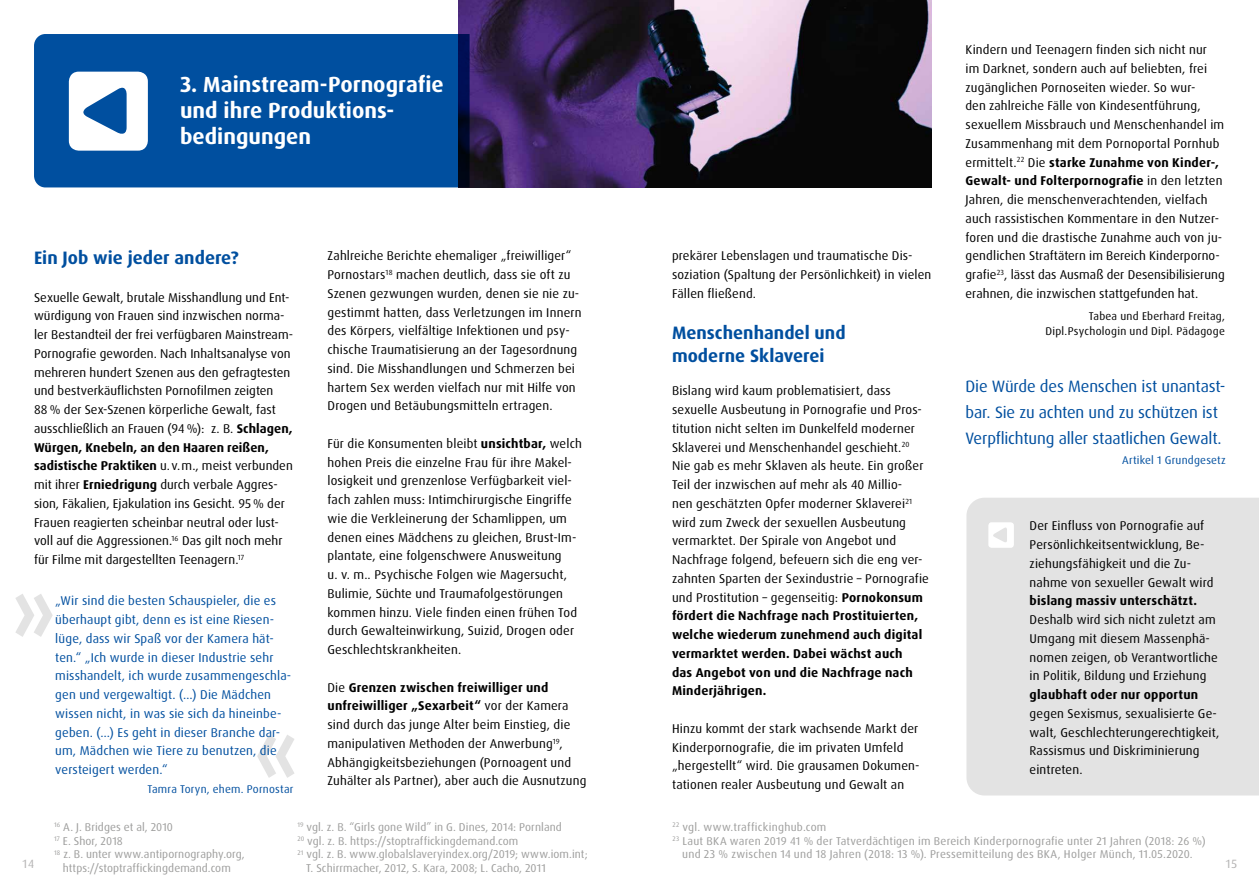
<style>
.page{position:relative;width:1259px;height:893px;background:#fff}
.page>*{position:absolute;margin:0;border:0;box-sizing:border-box;transform-origin:0 0}
.t1{font:700 21.9px/26.2px "Dax OT";color:#fff}
.t2{font:700 18px/22.5px "Dax OT";color:#004f9f}
.t3{font:16.5px/26.2px "Dax OT";letter-spacing:-.01em;color:#004f9f}
.t4{font:12.75px/18.8px "Dax OT";letter-spacing:.01em;color:#000}
.t5{font:12.75px/18.8px "Dax OT";letter-spacing:.015em;color:#004f9f}
.t6{font:700 12.75px "Dax OT";letter-spacing:.015em;color:#000}
.t7{font:12px "Dax OT";color:#b3b2b2}
.t8{font:11.4px "Dax OT";letter-spacing:.01em;color:#9d9d9c}
.t9{font:11.25px/15.5px "Dax OT";letter-spacing:.025em;color:#000;text-align:right}
.t10{font:11.25px "Dax OT";letter-spacing:.02em;color:#004f9f}
.s1{font-weight:700}
</style>
<div class="page">
<div style="left:966px;top:498px;width:293px;height:297px;background:#e3e3e3"></div>
<svg style="left:988px;top:522px;width:26px;height:26px"></svg>
<svg style="left:257px;top:735px;width:37px;height:43px"></svg>
<svg style="left:15px;top:594px;width:38px;height:43px"></svg>
<img style="left:458px;top:0;width:473px;height:187px">
<div style="left:34px;top:34px;width:435px;height:153px;background:#004f9f"></div>
<svg style="left:69px;top:72px;width:79px;height:79px"></svg>
<h1 class="t1" style="left:180px;top:71px;width:265px">3. Mainstream-Pornografie und ihre Produktions&shy;bedingungen</h1>
<h2 class="t2" style="left:34px;top:247px;width:206px">Ein Job wie jeder andere?</h2>
<p class="t4" style="left:34px;top:288px;width:260px">Sexuelle Gewalt, brutale Misshandlung und Ent&shy;würdigung von Frauen sind inzwischen norma&shy;ler Bestandteil der frei verfügbaren Mainstream-Pornografie geworden. Nach Inhaltsanalyse von mehreren hundert Szenen aus den gefragtesten und bestverkäuflichsten Pornofilmen zeigten<br>88 % der Sex-Szenen körperliche Gewalt, fast ausschließlich an Frauen (94 %): z. B. <span class="s1">Schlagen, Würgen, Knebeln, an den Haaren reißen, sadistische Praktiken</span> u.v.m., meist verbunden mit ihrer <span class="s1">Erniedrigung</span> durch verbale Aggres&shy;sion, Fäkalien, Ejakulation ins Gesicht. 95 % der Frauen reagierten scheinbar neutral oder lust&shy;voll auf die Aggressionen.<sup>16</sup> Das gilt noch mehr für Filme mit dargestellten Teenagern.<sup>17</sup></p>
<p class="t5" style="left:55px;top:592px;width:237px">„Wir sind die besten Schauspieler, die es überhaupt gibt, denn es ist eine Riesen&shy;lüge, dass wir Spaß vor der Kamera hät&shy;ten.“ „Ich wurde in dieser Industrie sehr misshandelt, ich wurde zusammengeschla&shy;gen und vergewaltigt. (…) Die Mädchen wissen nicht, in was sie sich da hineinbe&shy;geben. (…) Es geht in dieser Branche dar&shy;um, Mädchen wie Tiere zu benutzen, die versteigert werden.“</p>
<p class="t10" style="left:147px;top:782px;width:148px">Tamra Toryn, ehem. Pornostar</p>
<p class="t4" style="left:327px;top:247px;width:256px">Zahlreiche Berichte ehemaliger „freiwilliger“ Pornostars<sup>18</sup> machen deutlich, dass sie oft zu Szenen gezwungen wurden, denen sie nie zu&shy;gestimmt hatten, dass Verletzungen im Innern des Körpers, vielfältige Infektionen und psy&shy;chische Traumatisierung an der Tagesordnung sind. Die Misshandlungen und Schmerzen bei hartem Sex werden vielfach nur mit Hilfe von Drogen und Betäubungsmitteln ertragen.</p>
<p class="t4" style="left:327px;top:434px;width:256px">Für die Konsumenten bleibt <span class="s1">unsichtbar,</span> welch hohen Preis die einzelne Frau für ihre Makel&shy;losigkeit und grenzenlose Verfügbarkeit viel&shy;fach zahlen muss: Intimchirurgische Eingriffe wie die Verkleinerung der Schamlippen, um denen eines Mädchens zu gleichen, Brust-Im&shy;plantate, eine folgenschwere Anusweitung<br>u. v. m.. Psychische Folgen wie Magersucht, Bulimie, Süchte und Traumafolgestörungen kommen hinzu. Viele finden einen frühen Tod durch Gewalteinwirkung, Suizid, Drogen oder Geschlechtskrankheiten.</p>
<p class="t4" style="left:327px;top:678px;width:260px">Die <span class="s1">Grenzen zwischen freiwilliger und unfreiwilliger „Sexarbeit“</span> vor der Kamera sind durch das junge Alter beim Einstieg, die manipulativen Methoden der Anwerbung<sup>19</sup>, Abhängigkeitsbeziehungen (Pornoagent und Zuhälter als Partner), aber auch die Ausnutzung</p>
<p class="t4" style="left:672px;top:247px;width:261px">prekärer Lebenslagen und traumatische Dis&shy;soziation (Spaltung der Persönlichkeit) in vielen<br>Fällen fließend.</p>
<h2 class="t2" style="left:672px;top:322px;width:175px">Menschenhandel und moderne Sklaverei</h2>
<p class="t4" style="left:672px;top:382px;width:258px">Bislang wird kaum problematisiert, dass sexuelle Ausbeutung in Pornografie und Pros&shy;titution nicht selten im Dunkelfeld moderner Sklaverei und Menschenhandel geschieht.<sup>20<br></sup>Nie gab es mehr Sklaven als heute. Ein großer Teil der inzwischen auf mehr als 40 Millio-<br>nen geschätzten Opfer moderner Sklaverei<sup>21 </sup>wird zum Zweck der sexuellen Ausbeutung vermarktet. Der Spirale von Angebot und Nachfrage folgend, befeuern sich die eng ver&shy;zahnten Sparten der Sexindustrie – Pornografie und Prostitution – gegenseitig: <span class="s1">Pornokonsum fördert die Nachfrage nach Prostituierten, welche wiederum zunehmend auch digital vermarktet werden. Dabei wächst auch<br>das Angebot von und die Nachfrage nach Minderjährigen.</span></p>
<p class="t4" style="left:672px;top:719px;width:249px">Hinzu kommt der stark wachsende Markt der Kinderpornografie, die im privaten Umfeld „hergestellt“ wird. Die grausamen Dokumen&shy;tationen realer Ausbeutung und Gewalt an</p>
<p class="t4" style="left:965px;top:40px;width:261px">Kindern und Teenagern finden sich nicht nur<br>im Darknet, sondern auch auf beliebten, frei zugänglichen Pornoseiten wieder. So wur-<br>den zahlreiche Fälle von Kindesentführung, sexuellem Missbrauch und Menschenhandel im Zusammenhang mit dem Pornoportal Pornhub ermittelt.<sup>22</sup> Die <span class="s1">starke Zunahme von Kinder-, Gewalt- und Folterpornografie</span> in den letzten Jahren, die menschenverachtenden, vielfach auch rassistischen Kommentare in den Nutzer&shy;foren und die drastische Zunahme auch von ju&shy;gendlichen Straftätern im Bereich Kinderporno&shy;grafie<sup>23</sup>, lässt das Ausmaß der Desensibilisierung erahnen, die inzwischen stattgefunden hat.</p>
<p class="t9" style="left:1045px;top:308px;width:181px">Tabea und Eberhard Freitag,<br>Dipl.Psychologin und Dipl. Pädagoge</p>
<p class="t3" style="left:965px;top:373px;width:262px">Die Würde des Menschen ist unantast&shy;bar. Sie zu achten und zu schützen ist<br>Verpflichtung aller staatlichen Gewalt.</p>
<p class="t10" style="left:1122px;top:453px;width:105px">Artikel 1 Grundgesetz</p>
<p class="t4" style="left:1029px;top:517px;width:185px">Der Einfluss von Pornografie auf<br>Persönlichkeitsentwicklung, Be&shy;ziehungsfähigkeit und die Zu&shy;nahme von sexueller Gewalt wird</p>
<p class="t6" style="left:1029px;top:593px;width:169px">bislang massiv unterschätzt.</p>
<p class="t4" style="left:1029px;top:610px;width:190px">Deshalb wird sich nicht zuletzt am Umgang mit diesem Massenphä&shy;nomen zeigen, ob Verantwortliche in Politik, Bildung und Erziehung</p>
<p class="t6" style="left:1029px;top:686px;width:170px">glaubhaft oder nur opportun</p>
<p class="t4" style="left:1029px;top:704px;width:191px">gegen Sexismus, sexualisierte Ge&shy;walt, Geschlechterungerechtigkeit,<br>Rassismus und Diskriminierung eintreten.</p>
<p class="t8" style="left:297px;top:820px;width:266px"><sup>19</sup> vgl. z. B. “Girls gone Wild” in G. Dines, 2014: Pornland</p>
<p class="t8" style="left:297px;top:833px;width:222px"><sup>20</sup> vgl. z. B. https://stoptraffickingdemand.com</p>
<p class="t8" style="left:297px;top:847px;width:292px"><sup>21</sup> vgl. z. B. www.globalslaveryindex.org/2019; www.iom.int;</p>
<p class="t8" style="left:306px;top:861px;width:241px">T. Schirrmacher, 2012, S. Kara, 2008; L. Cacho, 2011</p>
<p class="t8" style="left:672px;top:820px;width:155px"><sup>22</sup> vgl. www.traffickinghub.com</p>
<p class="t8" style="left:672px;top:833px;width:535px"><sup>23</sup> Laut BKA waren 2019 41 % der Tatverdächtigen im Bereich Kinderpornografie unter 21 Jahren (2018: 26 %)</p>
<p class="t8" style="left:682px;top:847px;width:512px">und 23 % zwischen 14 und 18 Jahren (2018: 13 %). Pressemitteilung des BKA, Holger Münch, 11.05.2020.</p>
<p class="t8" style="left:54px;top:820px;width:120px"><sup>16</sup> A. J. Bridges et al, 2010</p>
<p class="t8" style="left:54px;top:833px;width:70px"><sup>17</sup> E. Shor, 2018</p>
<p class="t8" style="left:54px;top:847px;width:192px"><sup>18</sup> z. B. unter www.antipornography.org,</p>
<p class="t8" style="left:63px;top:861px;width:170px">https://stoptraffickingdemand.com</p>
<p class="t7" style="left:23px;top:856px;width:13px">14</p>
<p class="t7" style="left:1226px;top:856px;width:13px">15</p>
</div>
